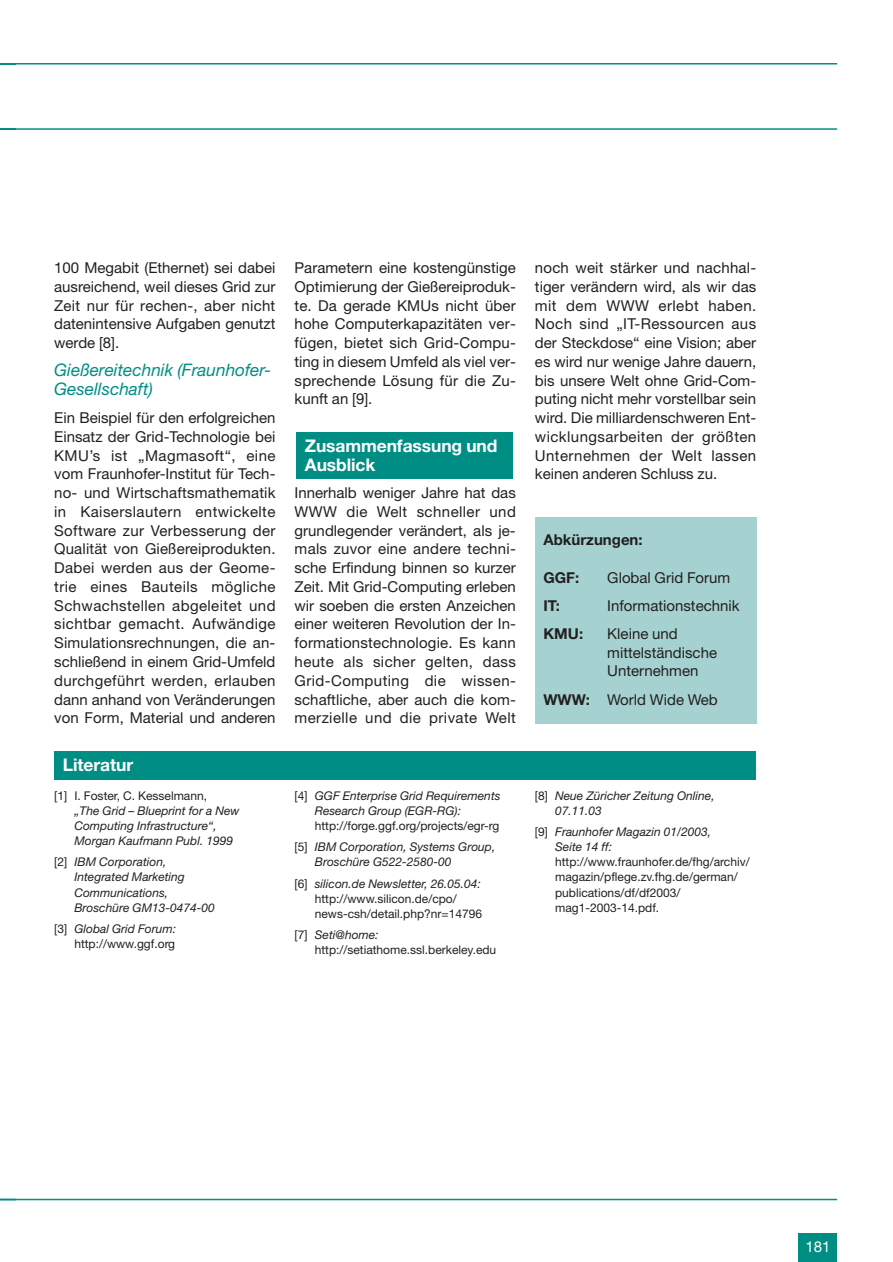
<style>
.page{position:relative;width:893px;height:1262px;background:#fff}
.page>*{position:absolute;margin:0;border:0;box-sizing:border-box;transform-origin:0 0}
.t1{font:700 17.4px/18.8px "Helvetica Neue";letter-spacing:-.005em;color:#fff}
.t2{font:italic 17.25px/18.8px "Helvetica Neue";color:#008e84}
.t3{font:15px/18.8px "Helvetica Neue";color:#231f20;text-align:justify}
.t4{font:700 15px "Helvetica Neue";color:#231f20}
.t5{font:15px "Helvetica Neue";color:#fff}
.t6{font:12px/15px "Helvetica Neue";color:#231f20}
.t7{font:italic 12px/15px "Helvetica Neue";color:#231f20}
.s1{font-style:normal}
.s2{font-style:italic}
.s3{font-weight:700}
</style>
<div class="page">
<div style="left:296px;top:432px;width:217px;height:47px;background:#008e84"></div>
<div style="left:798px;top:1233px;width:39px;height:29px;background:#008e84"></div>
<hr style="left:0;top:63px;width:837px;height:1px;background:#008e84">
<hr style="left:0;top:128px;width:837px;height:2px;background:#008e84">
<hr style="left:0;top:1198px;width:837px;height:2px;background:#008e84">
<svg style="left:0;top:1198px;width:16px;height:1px"></svg>
<div style="left:54px;top:751px;width:702px;height:28px;background:#008e84"></div>
<div style="left:535px;top:517px;width:221px;height:206px;background:#a5d2d0"></div>
<p class="t3" style="left:54px;top:260px;width:223px">100 Megabit (Ethernet) sei dabei ausreichend, weil dieses Grid zur Zeit nur für rechen-, aber nicht datenintensive Aufgaben genutzt werde [8].</p>
<p class="t2" style="left:54px;top:362px;width:218px">Gießereitechnik (Fraunhofer-<br>Gesellschaft)</p>
<p class="t3" style="left:54px;top:410px;width:223px">Ein Beispiel für den erfolgreichen Einsatz der Grid-Technologie bei KMU’s ist „Magmasoft“, eine vom Fraunhofer-Institut für Tech&shy;no- und Wirtschaftsmathematik in Kaiserslautern entwickelte Software zur Verbesserung der Qualität von Gießereiprodukten.<br>Dabei werden aus der Geome&shy;trie eines Bauteils mögliche Schwachstellen abgeleitet und sichtbar gemacht. Aufwändige Simulationsrechnungen, die an&shy;schließend in einem Grid-Umfeld durchgeführt werden, erlauben dann anhand von Veränderungen von Form, Material und anderen</p>
<p class="t1" style="left:63px;top:756px;width:72px">Literatur</p>
<p class="t6" style="left:54px;top:789px;width:154px">[1] I. Foster, C. Kesselmann,</p>
<p class="t7" style="left:74px;top:804px;width:167px">„The Grid – Blueprint for a New<br>Computing Infrastructure“,<br>Morgan Kaufmann Publ. 1999</p>
<p class="t7" style="left:74px;top:856px;width:142px;text-indent:-20px"><span class="s1">[2]</span> IBM Corporation,<br>Integrated Marketing<br>Communications,<br>Broschüre GM13-0474-00</p>
<p class="t6" style="left:54px;top:922px;width:123px;text-align:right">[3] <span class="s2">Global Grid Forum: </span>http://www.ggf.org</p>
<p class="t3" style="left:294px;top:260px;width:223px">Parametern eine kostengünstige Optimierung der Gießereiproduk&shy;te. Da gerade KMUs nicht über hohe Computerkapazitäten ver&shy;fügen, bietet sich Grid-Compu&shy;ting in diesem Umfeld als viel ver&shy;sprechende Lösung für die Zu&shy;kunft an [9].</p>
<p class="t1" style="left:305px;top:438px;width:194px">Zusammenfassung und<br>Ausblick</p>
<p class="t3" style="left:294px;top:485px;width:223px">Innerhalb weniger Jahre hat das WWW die Welt schneller und grundlegender verändert, als je&shy;mals zuvor eine andere techni&shy;sche Erfindung binnen so kurzer Zeit. Mit Grid-Computing erleben wir soeben die ersten Anzeichen einer weiteren Revolution der In&shy;formationstechnologie. Es kann heute als sicher gelten, dass Grid-Computing die wissen&shy;schaftliche, aber auch die kom&shy;merzielle und die private Welt</p>
<p class="t7" style="left:315px;top:789px;width:187px;text-indent:-20px"><span class="s1">[4]</span> GGF Enterprise Grid Requirements<br>Research Group (EGR-RG):</p>
<p class="t6" style="left:294px;top:816px;width:206px;line-height:21.5px;text-indent:20px">http://forge.ggf.org/projects/egr-rg [5] <span class="s2">IBM Corporation, Systems Group,</span></p>
<p class="t7" style="left:294px;top:852px;width:188px;line-height:21.5px;text-indent:20px">Broschüre G522-2580-00<br><span class="s1">[6]</span> silicon.de Newsletter, 26.05.04:</p>
<p class="t6" style="left:315px;top:892px;width:169px">http://www.silicon.de/cpo/ news-csh/detail.php?nr=14796</p>
<p class="t6" style="left:315px;top:928px;width:183px;text-indent:-20px">[7] <span class="s2">Seti@home: </span>http://setiathome.ssl.berkeley.edu</p>
<p class="t3" style="left:535px;top:260px;width:223px">noch weit stärker und nachhal&shy;tiger verändern wird, als wir das mit dem WWW erlebt haben.<br>Noch sind „IT-Ressourcen aus der Steckdose“ eine Vision; aber es wird nur wenige Jahre dauern, bis unsere Welt ohne Grid-Com&shy;puting nicht mehr vorstellbar sein wird. Die milliardenschweren Ent&shy;wicklungsarbeiten der größten Unternehmen der Welt lassen keinen anderen Schluss zu.</p>
<p class="t4" style="left:543px;top:534px;width:101px">Abkürzungen:</p>
<p class="t4" style="left:543px;top:572px;width:37px">GGF:</p>
<p class="t3" style="left:607px;top:569px;width:125px">Global Grid Forum</p>
<p class="t4" style="left:543px;top:600px;width:18px">IT:</p>
<p class="t3" style="left:607px;top:597px;width:134px">Informationstechnik</p>
<p class="t4" style="left:543px;top:628px;width:41px">KMU:</p>
<p class="t3" style="left:607px;top:625px;width:111px;text-align:left">Kleine und mittelständische<br>Unternehmen</p>
<p class="t3" style="left:543px;top:691px;width:176px"><span class="s3">WWW:</span> World Wide Web</p>
<p class="t7" style="left:555px;top:789px;width:161px;text-indent:-20px"><span class="s1">[8]</span> Neue Züricher Zeitung Online,<br>07.11.03</p>
<p class="t7" style="left:555px;top:826px;width:157px;text-indent:-20px"><span class="s1">[9]</span> Fraunhofer Magazin 01/2003,<br>Seite 14 ff:</p>
<p class="t6" style="left:555px;top:856px;width:196px">http://www.fraunhofer.de/fhg/archiv/ magazin/pflege.zv.fhg.de/german/ publications/df/df2003/ mag1-2003-14.pdf.</p>
<p class="t5" style="left:805px;top:1241px;width:27px">181</p>
</div>
